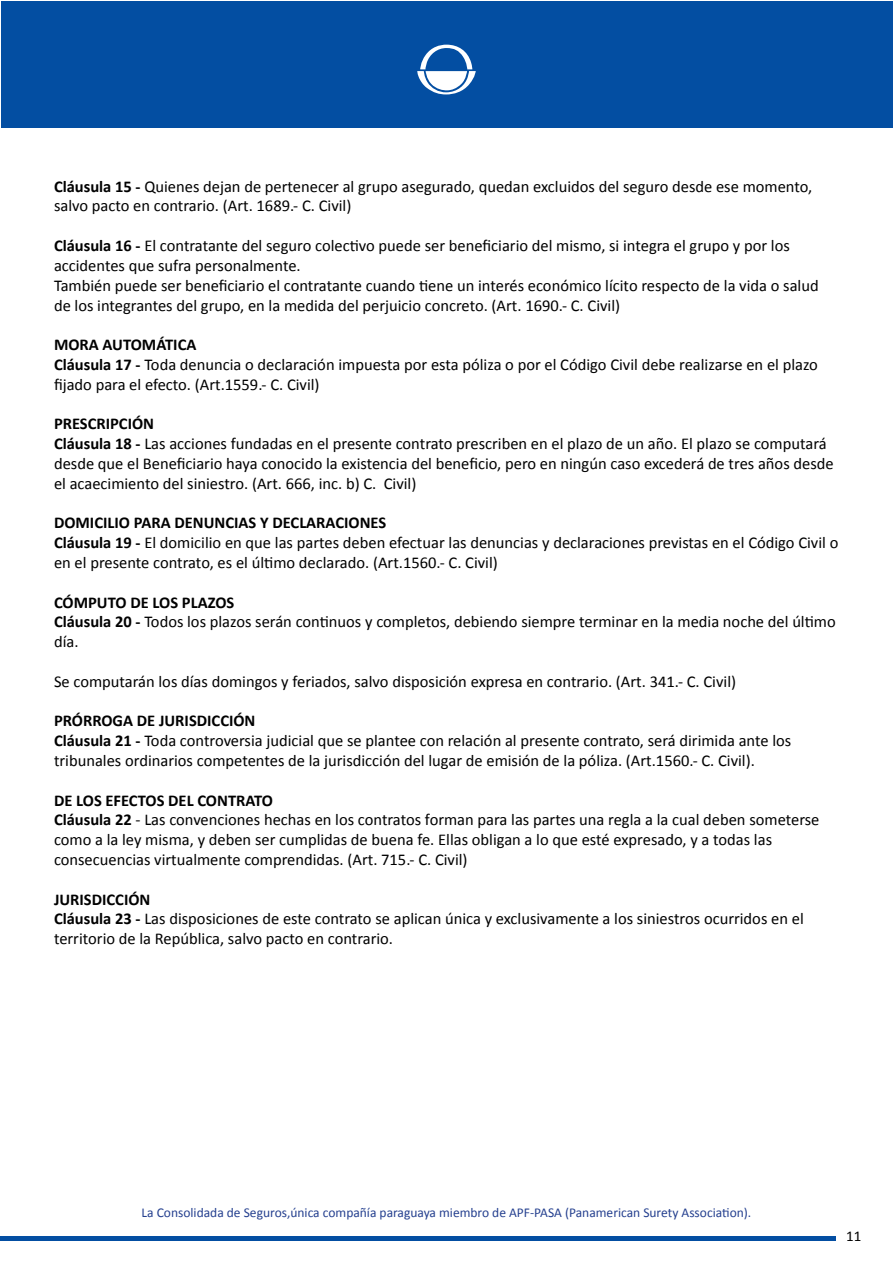
<style>
.page{position:relative;width:893px;height:1263px;background:#fff}
.page>*{position:absolute;margin:0;border:0;box-sizing:border-box;transform-origin:0 0}
.t1{font:16.5px/19.8px "Calibri";color:#000}
.t2{font:15px "Calibri";color:#000}
.t3{font:13.5px "Calibri";color:#25408f}
.s1{font-weight:700}
</style>
<div class="page">
<div style="left:1px;top:1px;width:891px;height:127px;background:#034ea2"></div>
<div style="left:1px;top:1236px;width:835px;height:5px;background:#034ea2"></div>
<svg style="left:417px;top:45px;width:59px;height:49px"></svg>
<p class="t1" style="left:54px;top:176px;width:760px"><span class="s1">Cláusula 15 -</span> Quienes dejan de pertenecer al grupo asegurado, quedan excluidos del seguro desde ese momento, salvo pacto en contrario. (Art. 1689.- C. Civil)</p>
<p class="t1" style="left:54px;top:236px;width:766px"><span class="s1">Cláusula 16 -</span> El contratante del seguro colectivo puede ser beneficiario del mismo, si integra el grupo y por los accidentes que sufra personalmente.<br>También puede ser beneficiario el contratante cuando tiene un interés económico lícito respecto de la vida o salud de los integrantes del grupo, en la medida del perjuicio concreto. (Art. 1690.- C. Civil)</p>
<p class="t1" style="left:54px;top:335px;width:765px"><span class="s1">MORA AUTOMÁTICA<br>Cláusula 17 -</span> Toda denuncia o declaración impuesta por esta póliza o por el Código Civil debe realizarse en el plazo fijado para el efecto. (Art.1559.- C. Civil)</p>
<p class="t1" style="left:54px;top:414px;width:781px"><span class="s1">PRESCRIPCIÓN<br>Cláusula 18 -</span> Las acciones fundadas en el presente contrato prescriben en el plazo de un año. El plazo se computará desde que el Beneficiario haya conocido la existencia del beneficio, pero en ningún caso excederá de tres años desde el acaecimiento del siniestro. (Art. 666, inc. b) C. Civil)</p>
<p class="t1" style="left:54px;top:513px;width:786px"><span class="s1">DOMICILIO PARA DENUNCIAS Y DECLARACIONES<br>Cláusula 19 -</span> El domicilio en que las partes deben efectuar las denuncias y declaraciones previstas en el Código Civil o en el presente contrato, es el último declarado. (Art.1560.- C. Civil)</p>
<p class="t1" style="left:54px;top:592px;width:783px"><span class="s1">CÓMPUTO DE LOS PLAZOS<br>Cláusula 20 -</span> Todos los plazos serán continuos y completos, debiendo siempre terminar en la media noche del último día.</p>
<p class="t1" style="left:54px;top:671px;width:684px">Se computarán los días domingos y feriados, salvo disposición expresa en contrario. (Art. 341.- C. Civil)</p>
<p class="t1" style="left:54px;top:711px;width:739px"><span class="s1">PRÓRROGA DE JURISDICCIÓN<br>Cláusula 21 -</span> Toda controversia judicial que se plantee con relación al presente contrato, será dirimida ante los tribunales ordinarios competentes de la jurisdicción del lugar de emisión de la póliza. (Art.1560.- C. Civil).</p>
<p class="t1" style="left:54px;top:790px;width:767px"><span class="s1">DE LOS EFECTOS DEL CONTRATO<br>Cláusula 22</span> - Las convenciones hechas en los contratos forman para las partes una regla a la cual deben someterse como a la ley misma, y deben ser cumplidas de buena fe. Ellas obligan a lo que esté expresado, y a todas las consecuencias virtualmente comprendidas. (Art. 715.- C. Civil)</p>
<p class="t1" style="left:54px;top:889px;width:751px"><span class="s1">JURISDICCIÓN<br>Cláusula 23 -</span> Las disposiciones de este contrato se aplican única y exclusivamente a los siniestros ocurridos en el territorio de la República, salvo pacto en contrario.</p>
<p class="t3" style="left:142px;top:1204px;width:611px">La Consolidada de Seguros,única compañía paraguaya miembro de APF-PASA (Panamerican Surety Association).</p>
<p class="t2" style="left:846px;top:1226px;width:17px">11</p>
</div>
